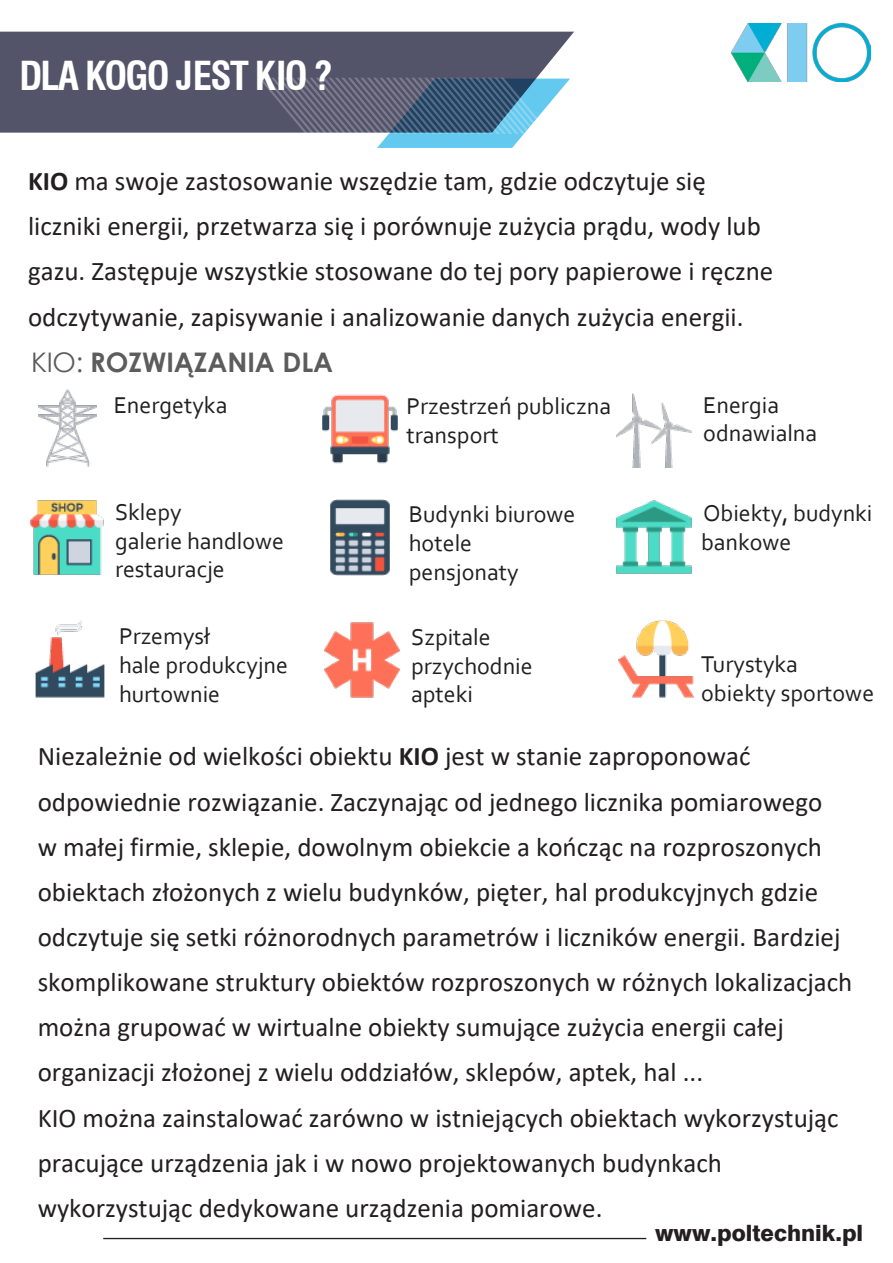
<style>
.page{position:relative;width:893px;height:1263px;background:#fff}
.page>*{position:absolute;margin:0;border:0;box-sizing:border-box;transform-origin:0 0}
.t1{font:700 condensed 39px "Swiss 721 BT";letter-spacing:-.045em;color:#fff}
.t2{font:27px/45.2px "Calibri";color:#231f20}
.t3{font:700 27px "Century Gothic";color:#5c5c5c}
.t4{font:24px/28.8px "Corbel";color:#202020}
.t5{font:800 22.5px "Swiss 721 BT";color:#231f20}
.s1{font-weight:700}
.s2{font-weight:400}
</style>
<div class="page">
<div style="left:0;top:32px;width:574px;height:101px;background:#53536a"></div>
<svg style="left:258px;top:78px;width:312px;height:70px"></svg>
<hr style="left:103px;top:1238px;width:543px;height:1px;background:#231f20">
<img style="left:731px;top:24px;width:139px;height:57px">
<img style="left:38px;top:389px;width:59px;height:78px">
<img style="left:322px;top:394px;width:76px;height:70px">
<img style="left:616px;top:393px;width:76px;height:75px">
<img style="left:330px;top:499px;width:60px;height:77px">
<img style="left:30px;top:500px;width:74px;height:75px">
<img style="left:616px;top:500px;width:76px;height:74px">
<img style="left:324px;top:622px;width:76px;height:76px">
<img style="left:618px;top:620px;width:76px;height:78px">
<img style="left:35px;top:620px;width:70px;height:78px">
<h1 class="t1" style="left:19px;top:52px;width:315px">DLA KOGO JEST KIO ?</h1>
<p class="t2" style="left:28px;top:157px;width:747px"><span class="s1">KIO</span> ma swoje zastosowanie wszędzie tam, gdzie odczytuje się liczniki energii, przetwarza się i porównuje zużycia prądu, wody lub gazu. Zastępuje wszystkie stosowane do tej pory papierowe i ręczne odczytywanie, zapisywanie i analizowanie danych zużycia energii.</p>
<p class="t3" style="left:31px;top:342px;width:304px"><span class="s2">KIO:</span> ROZWIĄZANIA DLA</p>
<p class="t4" style="left:114px;top:390px;width:115px">Energetyka</p>
<p class="t4" style="left:115px;top:497px;width:171px">Sklepy<br>galerie handlowe restauracje</p>
<p class="t4" style="left:119px;top:621px;width:171px">Przemysł<br>hale produkcyjne hurtownie</p>
<p class="t4" style="left:406px;top:391px;width:206px">Przestrzeń publiczna transport</p>
<p class="t4" style="left:409px;top:499px;width:168px">Budynki biurowe hotele pensjonaty</p>
<p class="t4" style="left:411px;top:622px;width:123px">Szpitale przychodnie apteki</p>
<p class="t4" style="left:703px;top:390px;width:115px">Energia odnawialna</p>
<p class="t4" style="left:701px;top:498px;width:173px">Obiekty, budynki bankowe</p>
<p class="t4" style="left:701px;top:649px;width:175px">Turystyka obiekty sportowe</p>
<p class="t2" style="left:38px;top:733px;width:816px">Niezależnie od wielkości obiektu <span class="s1">KIO</span> jest w stanie zaproponować odpowiednie rozwiązanie. Zaczynając od jednego licznika pomiarowego<br>w małej firmie, sklepie, dowolnym obiekcie a kończąc na rozproszonych obiektach złożonych z wielu budynków, pięter, hal produkcyjnych gdzie odczytuje się setki różnorodnych parametrów i liczników energii. Bardziej skomplikowane struktury obiektów rozproszonych w różnych lokalizacjach można grupować w wirtualne obiekty sumujące zużycia energii całej organizacji złożonej z wielu oddziałów, sklepów, aptek, hal ...<br>KIO można zainstalować zarówno w istniejących obiektach wykorzystując pracujące urządzenia jak i w nowo projektowanych budynkach wykorzystując dedykowane urządzenia pomiarowe.</p>
<p class="t5" style="left:655px;top:1219px;width:210px">www.poltechnik.pl</p>
</div>
